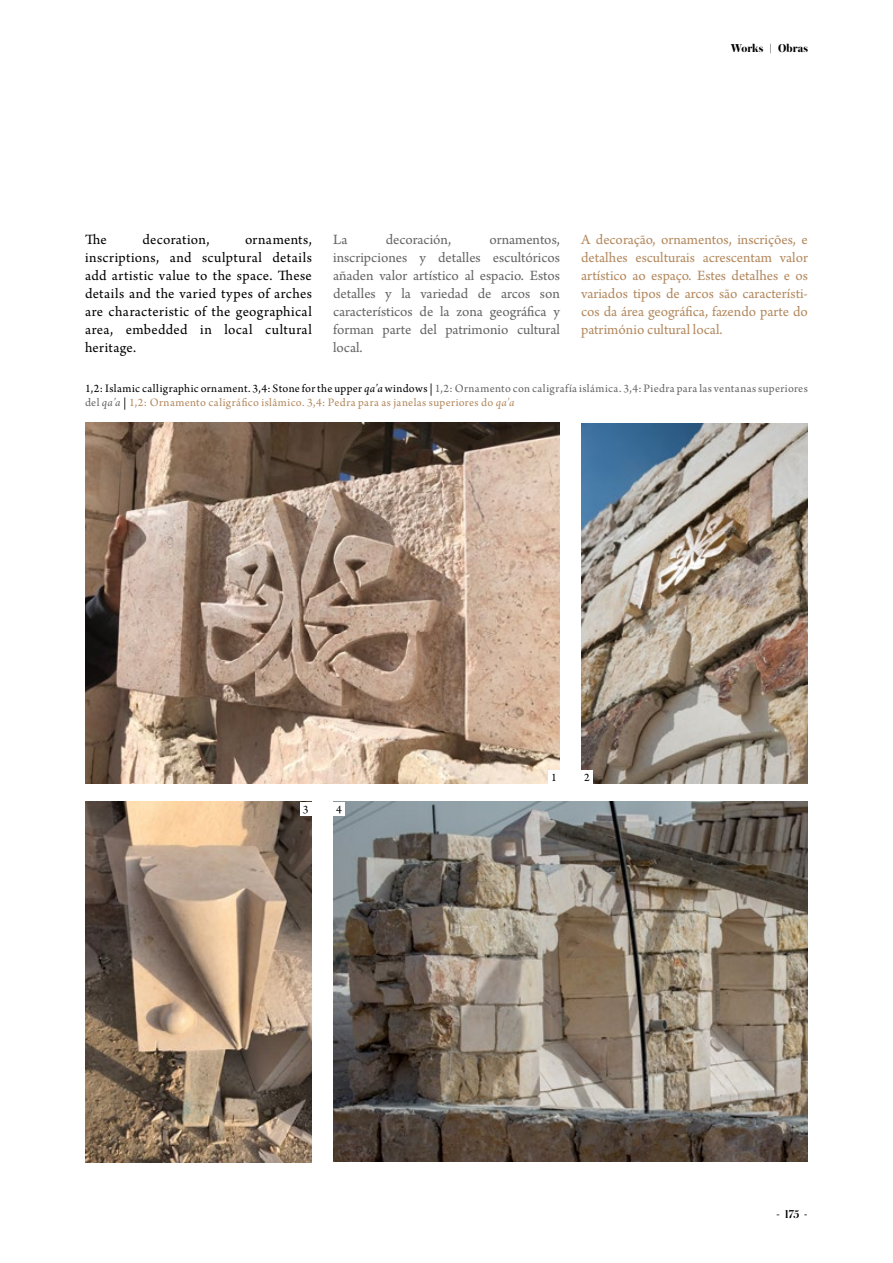
<style>
.page{position:relative;width:893px;height:1263px;background:#fff}
.page>*{position:absolute;margin:0;border:0;box-sizing:border-box;transform-origin:0 0}
.t1{font:15px/18px "Arno Pro";color:#b3885d;text-align:justify}
.t2{font:15px/18px "Arno Pro";color:#666465;text-align:justify}
.t3{font:15px/18px "Arno Pro";letter-spacing:.02em;color:#000;text-align:justify}
.t4{font:12px/13.5px "Arno Pro";letter-spacing:.03em;color:#666465}
.t5{font:700 12px "Austin";letter-spacing:.01em;color:#000}
.t6{font:500 12px "Austin";color:#000}
.t7{font:12px "Arno Pro";color:#000}
.s1{color:#000}
.s2{font-style:italic;color:#000}
.s3{font-style:italic}
.s4{color:#b3885d}
.s5{font-style:italic;color:#b3885d}
</style>
<div class="page">
<img style="left:581px;top:424px;width:227px;height:360px">
<img style="left:85px;top:423px;width:475px;height:361px">
<img style="left:333px;top:802px;width:475px;height:360px">
<img style="left:85px;top:802px;width:227px;height:360px">
<div style="left:548px;top:770px;width:12px;height:14px;background:#fff"></div>
<div style="left:581px;top:770px;width:12px;height:14px;background:#fff"></div>
<div style="left:300px;top:802px;width:12px;height:14px;background:#fff"></div>
<div style="left:333px;top:802px;width:12px;height:14px;background:#fff"></div>
<p class="t5" style="left:731px;top:40px;width:79px">Works | Obras</p>
<p class="t3" style="left:85px;top:231px;width:23px">The</p>
<p class="t3" style="left:142px;top:231px;width:69px">decoration,</p>
<p class="t2" style="left:333px;top:231px;width:16px">La</p>
<p class="t2" style="left:386px;top:231px;width:67px">decoración,</p>
<p class="t1" style="left:581px;top:231px;width:228px">A decoração, ornamentos, inscrições, e detalhes esculturais acrescentam valor artístico ao espaço. Estes detalhes e os variados tipos de arcos são característi&shy;cos da área geográfica, fazendo parte do património cultural local.</p>
<p class="t3" style="left:85px;top:231px;width:228px;text-indent:160px">ornaments, inscriptions, and sculptural details add artistic value to the space. These details and the varied types of arches are characteristic of the geographical area, embedded in local cultural heritage.</p>
<p class="t4" style="left:85px;top:383px;width:724px"><span class="s1">1,2: Islamic calligraphic ornament. 3,4: Stone for the upper</span> <span class="s2">qa’a</span> <span class="s1">windows |</span> 1,2: Ornamento con caligrafía islámica. 3,4: Piedra para las ventanas superiores del <span class="s3">qa’a</span> <span class="s1">|</span> <span class="s4">1,2: Ornamento caligráfico islâmico. 3,4: Pedra para as janelas superiores do</span> <span class="s5">qa’a</span></p>
<p class="t2" style="left:333px;top:231px;width:228px;text-indent:156px">ornamentos, inscripciones y detalles escultóricos añaden valor artístico al espacio. Estos detalles y la variedad de arcos son característicos de la zona geográfica y forman parte del patrimonio cultural local.</p>
<p class="t7" style="left:303px;top:802px;width:7px">3</p>
<p class="t7" style="left:336px;top:802px;width:7px">4</p>
<p class="t7" style="left:551px;top:770px;width:7px">1</p>
<p class="t7" style="left:584px;top:770px;width:7px">2</p>
<p class="t6" style="left:776px;top:1206px;width:33px">- 175 -</p>
</div>
